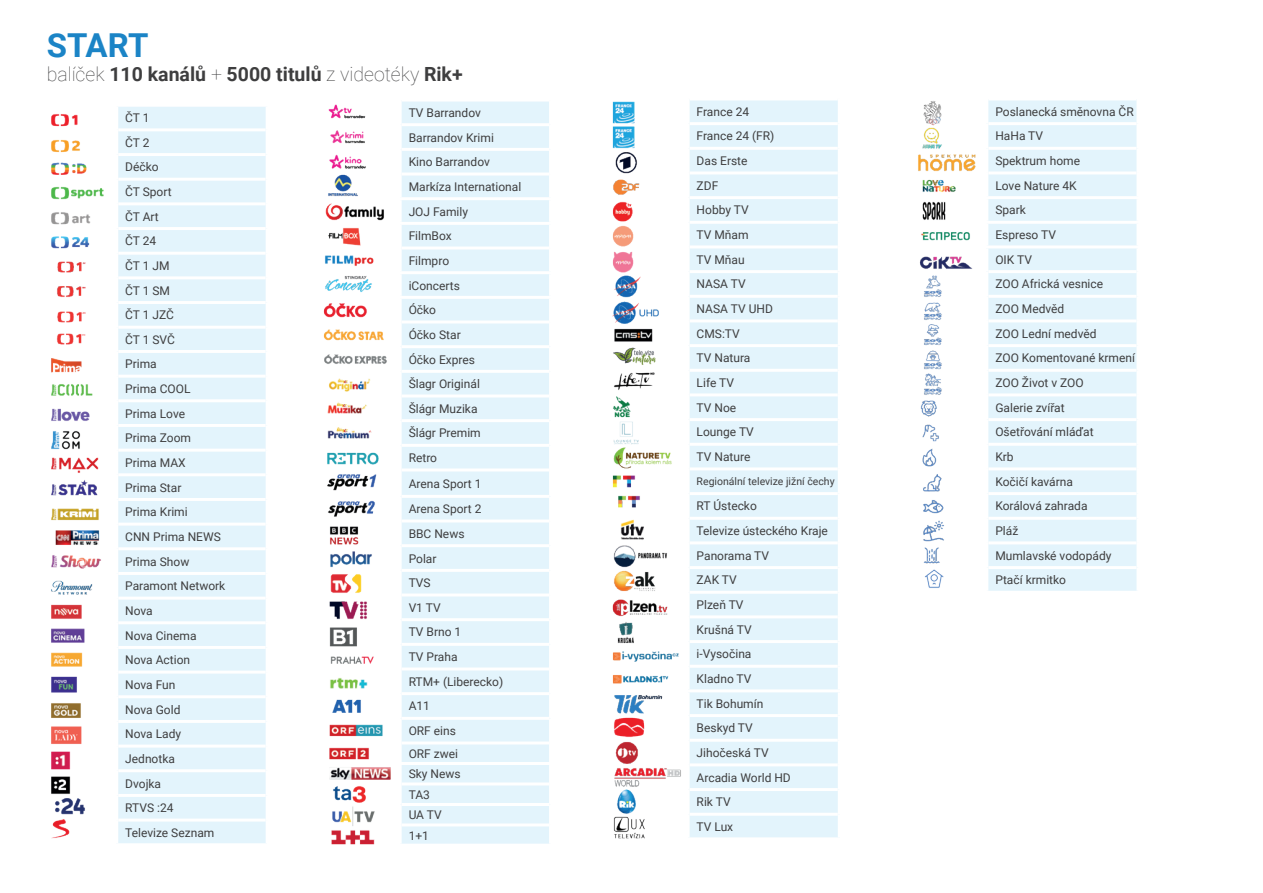
<style>
.page{position:relative;width:1263px;height:893px;background:#fff}
.page>*{position:absolute;margin:0;border:0;box-sizing:border-box;transform-origin:0 0}
.t1{font:700 33px "Roboto";letter-spacing:-.01em;color:#1b84c6}
.t2{font:700 19.5px "Roboto";color:#3e3e3f}
.t3{font:12px/24.6px "Roboto";color:#3e3e3f}
.t4{font:10.5px "Roboto";color:#3e3e3f}
.s1{font-weight:100}
</style>
<div class="page">
<img style="left:51px;top:100px;width:1086px;height:745px">
<h1 class="t1" style="left:47px;top:22px;width:103px">START</h1>
<h2 class="t2" style="left:47px;top:60px;width:417px"><span class="s1">balíček</span> 110 kanálů <span class="s1">+</span> 5000 titulů <span class="s1">z videotéky</span> Rik+</h2>
<p class="t3" style="left:125px;top:105px;width:102px">ČT 1<br>ČT 2<br>Déčko<br>ČT Sport<br>ČT Art<br>ČT 24<br>ČT 1 JM<br>ČT 1 SM<br>ČT 1 JZČ<br>ČT 1 SVČ<br>Prima<br>Prima COOL<br>Prima Love<br>Prima Zoom<br>Prima MAX<br>Prima Star<br>Prima Krimi<br>CNN Prima NEWS<br>Prima Show<br>Paramont Network<br>Nova<br>Nova Cinema<br>Nova Action<br>Nova Fun<br>Nova Gold<br>Nova Lady<br>Jednotka<br>Dvojka<br>RTVS :24<br>Televize Seznam</p>
<p class="t3" style="left:409px;top:100px;width:114px">TV Barrandov<br>Barrandov Krimi<br>Kino Barrandov<br>Markíza International<br>JOJ Family<br>FilmBox<br>Filmpro<br>iConcerts<br>Óčko<br>Óčko Star<br>Óčko Expres<br>Šlagr Originál<br>Šlágr Muzika<br>Šlágr Premim<br>Retro<br>Arena Sport 1<br>Arena Sport 2<br>BBC News<br>Polar<br>TVS<br>V1 TV<br>TV Brno 1<br>TV Praha<br>RTM+ (Liberecko)<br>A11<br>ORF eins</p>
<p class="t3" style="left:409px;top:743px;width:53px;line-height:20.4px">ORF zwei<br>Sky News<br>TA3<br>UA TV<br>1+1</p>
<p class="t3" style="left:697px;top:99px;width:79px">France 24<br>France 24 (FR)<br>Das Erste<br>ZDF<br>Hobby TV<br>TV Mňam<br>TV Mňau<br>NASA TV<br>NASA TV UHD<br>CMS:TV<br>TV Natura<br>Life TV<br>TV Noe<br>Lounge TV<br>TV Nature</p>
<p class="t4" style="left:697px;top:474px;width:140px">Regionální televize jižní čechy</p>
<p class="t3" style="left:697px;top:493px;width:133px">RT Ústecko<br>Televize ústeckého Kraje<br>Panorama TV<br>ZAK TV<br>Plzeň TV<br>Krušná TV<br>i-Vysočina<br>Kladno TV<br>Tik Bohumín<br>Beskyd TV<br>Jihočeská TV<br>Arcadia World HD<br>Rik TV<br>TV Lux</p>
<p class="t3" style="left:995px;top:99px;width:141px">Poslanecká směnovna ČR<br>HaHa TV<br>Spektrum home<br>Love Nature 4K<br>Spark<br>Espreso TV<br>OIK TV<br>ZOO Africká vesnice<br>ZOO Medvěd<br>ZOO Lední medvěd<br>ZOO Komentované krmení<br>ZOO Život v ZOO<br>Galerie zvířat<br>Ošetřování mláďat<br>Krb<br>Kočičí kavárna<br>Korálová zahrada<br>Pláž<br>Mumlavské vodopády<br>Ptačí krmitko</p>
</div>
